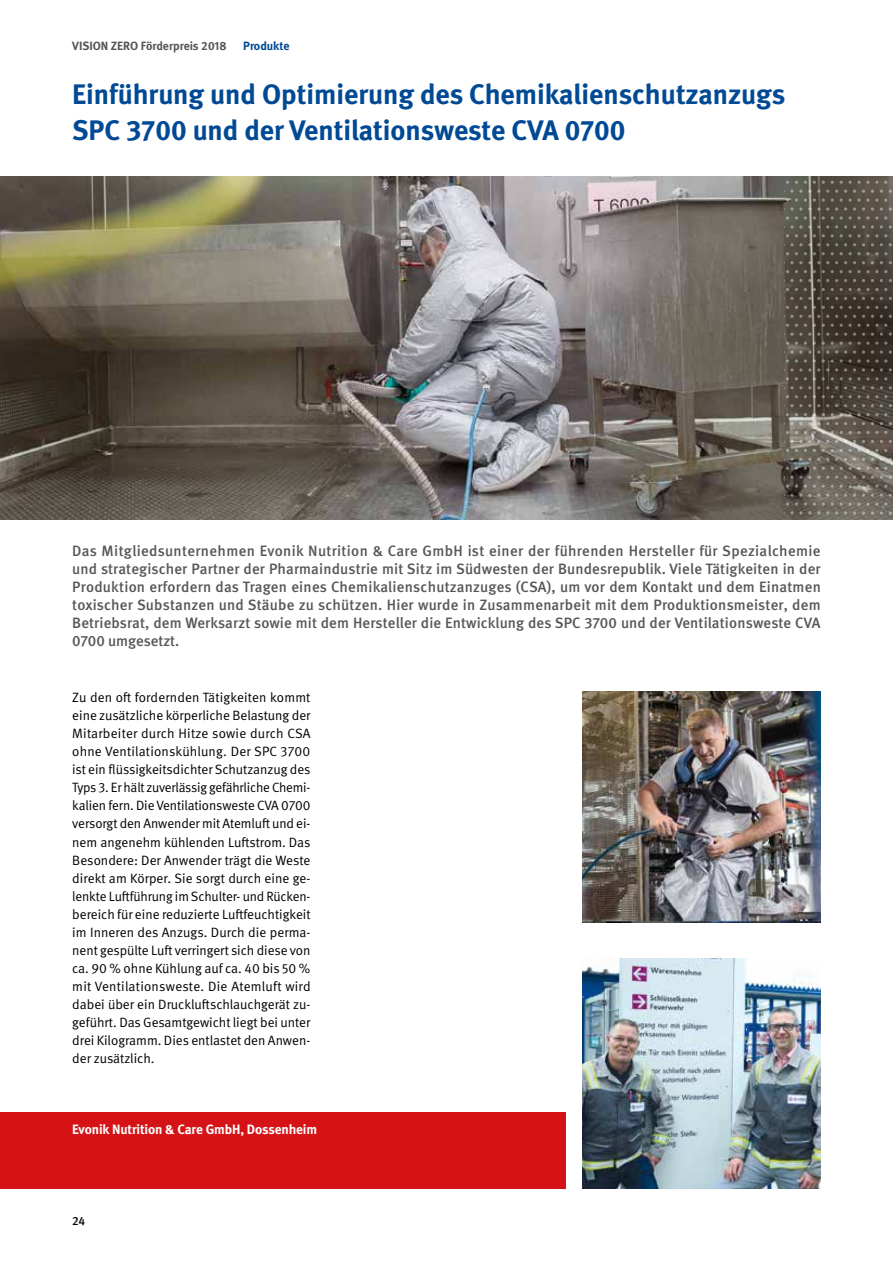
<style>
.page{position:relative;width:893px;height:1263px;background:#fff}
.page>*{position:absolute;margin:0;border:0;box-sizing:border-box;transform-origin:0 0}
.t1{font:700 28.2px/36.2px "DGUV Meta";color:#004994}
.t2{font:500 15px/18px "DGUV Meta";letter-spacing:.005em;color:#575756;text-align:justify}
.t3{font:13.5px/18.1px "DGUV Meta";color:#000;text-align:justify}
.t4{font:700 13.5px "DGUV Meta";letter-spacing:-.01em;color:#fff}
.t5{font:700 12px "DGUV Meta";color:#575756}
.t6{font:700 12px "DGUV Meta";color:#004994}
.t7{font:500 12px "DGUV Meta";color:#000}
</style>
<div class="page">
<img style="left:583px;top:958px;width:238px;height:230px">
<img style="left:583px;top:692px;width:238px;height:230px">
<img style="left:0;top:176px;width:893px;height:344px">
<svg style="left:831px;top:181px;width:30px;height:3px"></svg>
<svg style="left:866px;top:181px;width:12px;height:3px"></svg>
<svg style="left:831px;top:234px;width:30px;height:3px"></svg>
<svg style="left:866px;top:234px;width:12px;height:3px"></svg>
<svg style="left:831px;top:252px;width:30px;height:3px"></svg>
<svg style="left:866px;top:252px;width:12px;height:3px"></svg>
<svg style="left:831px;top:270px;width:30px;height:3px"></svg>
<svg style="left:866px;top:270px;width:12px;height:3px"></svg>
<svg style="left:831px;top:288px;width:30px;height:3px"></svg>
<svg style="left:866px;top:288px;width:12px;height:3px"></svg>
<svg style="left:831px;top:306px;width:30px;height:3px"></svg>
<svg style="left:866px;top:306px;width:12px;height:3px"></svg>
<svg style="left:831px;top:324px;width:30px;height:3px"></svg>
<svg style="left:866px;top:324px;width:12px;height:3px"></svg>
<svg style="left:831px;top:377px;width:30px;height:3px"></svg>
<svg style="left:866px;top:377px;width:12px;height:3px"></svg>
<svg style="left:831px;top:395px;width:30px;height:3px"></svg>
<svg style="left:866px;top:395px;width:12px;height:3px"></svg>
<svg style="left:831px;top:413px;width:30px;height:3px"></svg>
<svg style="left:866px;top:413px;width:12px;height:3px"></svg>
<svg style="left:831px;top:431px;width:30px;height:3px"></svg>
<svg style="left:866px;top:431px;width:12px;height:3px"></svg>
<svg style="left:831px;top:449px;width:30px;height:3px"></svg>
<svg style="left:866px;top:449px;width:12px;height:3px"></svg>
<svg style="left:831px;top:467px;width:30px;height:3px"></svg>
<svg style="left:866px;top:467px;width:12px;height:3px"></svg>
<svg style="left:784px;top:190px;width:27px;height:38px"></svg>
<svg style="left:813px;top:190px;width:21px;height:38px"></svg>
<svg style="left:835px;top:190px;width:35px;height:38px"></svg>
<svg style="left:871px;top:190px;width:21px;height:38px"></svg>
<svg style="left:784px;top:243px;width:18px;height:3px"></svg>
<svg style="left:784px;top:261px;width:18px;height:3px"></svg>
<svg style="left:784px;top:279px;width:18px;height:3px"></svg>
<svg style="left:784px;top:297px;width:18px;height:3px"></svg>
<svg style="left:784px;top:315px;width:18px;height:3px"></svg>
<svg style="left:784px;top:333px;width:27px;height:38px"></svg>
<svg style="left:813px;top:333px;width:21px;height:38px"></svg>
<svg style="left:835px;top:333px;width:35px;height:38px"></svg>
<svg style="left:871px;top:333px;width:21px;height:38px"></svg>
<svg style="left:784px;top:386px;width:18px;height:3px"></svg>
<svg style="left:784px;top:404px;width:18px;height:3px"></svg>
<svg style="left:784px;top:422px;width:18px;height:3px"></svg>
<svg style="left:784px;top:440px;width:18px;height:3px"></svg>
<svg style="left:784px;top:458px;width:18px;height:3px"></svg>
<svg style="left:784px;top:476px;width:27px;height:38px"></svg>
<svg style="left:813px;top:476px;width:21px;height:38px"></svg>
<svg style="left:835px;top:476px;width:35px;height:38px"></svg>
<svg style="left:871px;top:476px;width:21px;height:38px"></svg>
<div style="left:0;top:1112px;width:566px;height:76px;background:#d51317"></div>
<p class="t5" style="left:72px;top:39px;width:156px">VISION ZERO Förderpreis 2018</p>
<p class="t6" style="left:243px;top:39px;width:48px">Produkte</p>
<h1 class="t1" style="left:72px;top:77px;width:714px">Einführung und Optimierung des Chemikalienschutzanzugs<br>SPC 3700 und der Ventilationsweste CVA 0700</h1>
<p class="t2" style="left:72px;top:542px;width:750px">Das Mitgliedsunternehmen Evonik Nutrition &amp; Care GmbH ist einer der führenden Hersteller für Spezialchemie und strategischer Partner der Pharmaindustrie mit Sitz im Südwesten der Bundesrepublik. Viele Tätigkeiten in der Produktion erfordern das Tragen eines Chemikalienschutzanzuges (CSA), um vor dem Kontakt und dem Einatmen toxischer Substanzen und Stäube zu schützen. Hier wurde in Zusammenarbeit mit dem Produktionsmeister, dem Betriebsrat, dem Werksarzt sowie mit dem Hersteller die Entwicklung des SPC 3700 und der Ventilationsweste CVA 0700 umgesetzt.</p>
<p class="t3" style="left:72px;top:688px;width:240px">Zu den oft fordernden Tätigkeiten kommt eine zusätzliche körperliche Belastung der Mitarbeiter durch Hitze sowie durch CSA ohne Ventilationskühlung. Der SPC 3700 ist ein flüssigkeitsdichter Schutzanzug des Typs 3. Er hält zuverlässig gefährliche Chemi&shy;kalien fern. Die Ventilationsweste CVA 0700 versorgt den Anwender mit Atemluft und ei&shy;nem angenehm kühlenden Luftstrom. Das Besondere: Der Anwender trägt die Weste direkt am Körper. Sie sorgt durch eine ge&shy;lenkte Luftführung im Schulter- und Rücken&shy;bereich für eine reduzierte Luftfeuchtigkeit im Inneren des Anzugs. Durch die perma&shy;nent gespülte Luft verringert sich diese von ca. 90 % ohne Kühlung auf ca. 40 bis 50 % mit Ventilationsweste. Die Atemluft wird dabei über ein Druckluftschlauchgerät zu&shy;geführt. Das Gesamtgewicht liegt bei unter drei Kilogramm. Dies entlastet den Anwen&shy;der zusätzlich.</p>
<p class="t4" style="left:72px;top:1121px;width:247px">Evonik Nutrition &amp; Care GmbH, Dossenheim</p>
<p class="t7" style="left:72px;top:1213px;width:14px">24</p>
</div>
